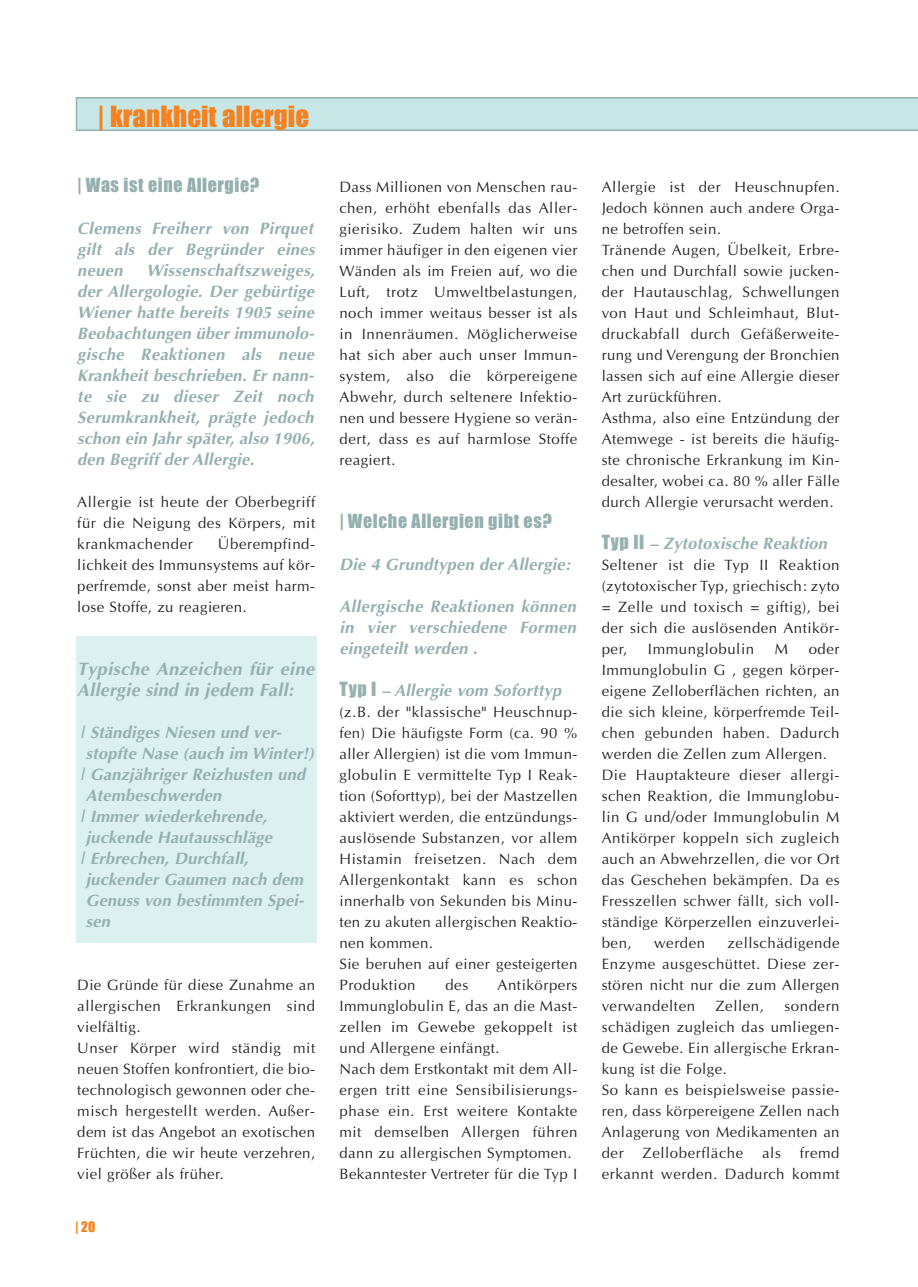
<style>
.page{position:relative;width:918px;height:1287px;background:#fff}
.page>*{position:absolute;margin:0;border:0;box-sizing:border-box;transform-origin:0 0}
.t1{font:27px "Impact";color:#f5821f}
.t2{font:italic 700 18px/21px "Optima";letter-spacing:.02em;color:#96b0b0}
.t3{font:18px "Impact";letter-spacing:.03em;color:#96b0b0}
.t4{font:italic 700 16.5px/21px "Optima";letter-spacing:.01em;color:#96b0b0;text-align:justify}
.t5{font:15px/21px "Optima";letter-spacing:.03em;color:#231f20}
.t6{font:13.5px "Impact";color:#f5821f}
.s1{font-family:"Impact";font-weight:400;font-style:normal;font-size:18px}
</style>
<div class="page">
<div style="left:76px;top:636px;width:241px;height:307px;background:#dcf0ef"></div>
<svg style="left:76px;top:97px;width:842px;height:34px;background:#c1e2e0"></svg>
<h1 class="t1" style="left:98px;top:108px;width:213px">| krankheit allergie</h1>
<p class="t3" style="left:77px;top:179px;width:183px">| Was ist eine Allergie?</p>
<p class="t4" style="left:77px;top:220px;width:239px">Clemens Freiherr von Pirquet gilt als der Begründer eines neuen</p>
<p class="t4" style="left:77px;top:262px;width:239px;text-indent:69px">Wissenschaftszweiges, der Allergologie. Der gebürtige Wiener hatte bereits 1905 seine Beobachtungen über immunolo&shy;gische Reaktionen als neue Krankheit beschrieben. Er nann&shy;te sie zu dieser Zeit noch Serumkrankheit, prägte jedoch schon ein Jahr später, also 1906, den Begriff der Allergie.</p>
<p class="t5" style="left:77px;top:493px;width:239px;text-align:justify">Allergie ist heute der Oberbegriff für die Neigung des Körpers, mit krankmachender</p>
<p class="t5" style="left:77px;top:535px;width:239px;text-align:justify;text-indent:141px">Überempfind&shy;lichkeit des Immunsystems auf kör&shy;perfremde, sonst aber meist harm&shy;lose Stoffe, zu reagieren.</p>
<p class="t2" style="left:77px;top:660px;width:238px">Typische Anzeichen für eine<br>Allergie sind in jedem Fall:</p>
<p class="t4" style="left:77px;top:724px;width:206px">| Ständiges Niesen und ver-</p>
<p class="t4" style="left:86px;top:745px;width:230px">stopfte Nase (auch im Winter!)</p>
<p class="t4" style="left:77px;top:766px;width:230px">| Ganzjähriger Reizhusten und</p>
<p class="t4" style="left:86px;top:787px;width:137px">Atembeschwerden</p>
<p class="t4" style="left:77px;top:808px;width:191px">| Immer wiederkehrende,</p>
<p class="t4" style="left:86px;top:829px;width:188px">juckende Hautausschläge</p>
<p class="t4" style="left:77px;top:850px;width:173px">| Erbrechen, Durchfall,</p>
<p class="t4" style="left:86px;top:871px;width:219px">juckender Gaumen nach dem</p>
<p class="t4" style="left:86px;top:891px;width:220px">Genuss von bestimmten Spei-</p>
<p class="t4" style="left:86px;top:912px;width:26px">sen</p>
<p class="t5" style="left:77px;top:976px;width:239px">Die Gründe für diese Zunahme an allergischen Erkrankungen sind vielfältig.<br>Unser Körper wird ständig mit neuen Stoffen konfrontiert, die bio&shy;technologisch gewonnen oder che&shy;misch hergestellt werden. Außer&shy;dem ist das Angebot an exotischen<br>Früchten, die wir heute verzehren, viel größer als früher.</p>
<p class="t6" style="left:75px;top:1223px;width:22px">| 20</p>
<p class="t5" style="left:339px;top:178px;width:239px;text-align:justify">Dass Millionen von Menschen rau&shy;chen, erhöht ebenfalls das Aller&shy;gierisiko. Zudem halten wir uns immer häufiger in den eigenen vier Wänden als im Freien auf, wo die Luft, trotz Umweltbelastungen, noch immer weitaus besser ist als in Innenräumen. Möglicherweise hat sich aber auch unser Immun&shy;system, also die körpereigene Abwehr, durch seltenere Infektio&shy;nen und bessere Hygiene so verän&shy;dert, dass es auf harmlose Stoffe reagiert.</p>
<p class="t3" style="left:339px;top:515px;width:214px">| Welche Allergien gibt es?</p>
<p class="t4" style="left:339px;top:556px;width:232px">Die 4 Grundtypen der Allergie:</p>
<p class="t4" style="left:339px;top:598px;width:238px">Allergische Reaktionen können in vier verschiedene Formen eingeteilt werden .</p>
<p class="t4" style="left:339px;top:682px;width:223px"><span class="s1">Typ I</span> – Allergie vom Soforttyp</p>
<p class="t5" style="left:339px;top:703px;width:239px">(z.B. der "klassische" Heuschnup&shy;fen) Die häufigste Form (ca. 90 % aller Allergien) ist die vom Immun&shy;globulin E vermittelte Typ I Reak&shy;tion (Soforttyp), bei der Mastzellen aktiviert werden, die entzündungs&shy;auslösende Substanzen, vor allem<br>Histamin freisetzen. Nach dem<br>Allergenkontakt kann es schon innerhalb von Sekunden bis Minu&shy;ten zu akuten allergischen Reaktio&shy;nen kommen.<br>Sie beruhen auf einer gesteigerten<br>Produktion</p>
<p class="t5" style="left:339px;top:976px;width:239px;text-indent:158px">Antikörpers<br>Immunglobulin E, das an die Mast&shy;zellen im Gewebe gekoppelt ist und Allergene einfängt.<br>Nach dem Erstkontakt mit dem All&shy;ergen tritt eine Sensibilisierungs&shy;phase ein. Erst weitere Kontakte mit demselben Allergen führen dann zu allergischen Symptomen.<br>Bekanntester Vertreter für die Typ I</p>
<p class="t5" style="left:445px;top:976px;width:24px">des</p>
<p class="t5" style="left:602px;top:178px;width:239px">Allergie ist der Heuschnupfen.<br>Jedoch können auch andere Orga&shy;ne betroffen sein.<br>Tränende Augen, Übelkeit, Erbre&shy;chen und Durchfall sowie jucken&shy;der Hautauschlag, Schwellungen von Haut und Schleimhaut, Blut&shy;druckabfall durch Gefäßerweite&shy;rung und Verengung der Bronchien lassen sich auf eine Allergie dieser<br>Art zurückführen.<br>Asthma, also eine Entzündung der<br>Atemwege - ist bereits die häufig&shy;ste chronische Erkrankung im Kin&shy;desalter, wobei ca. 80 % aller Fälle durch Allergie verursacht werden.</p>
<p class="t4" style="left:602px;top:535px;width:227px"><span class="s1">Typ II</span> – Zytotoxische Reaktion</p>
<p class="t5" style="left:602px;top:556px;width:239px;text-align:justify">Seltener ist die Typ II Reaktion (zytotoxischer Typ, griechisch: zyto = Zelle und toxisch = giftig), bei der sich die auslösenden Antikör&shy;per,</p>
<p class="t5" style="left:602px;top:640px;width:239px;text-indent:207px">oder<br>Immunglobulin G , gegen körper&shy;eigene Zelloberflächen richten, an die sich kleine, körperfremde Teil&shy;chen gebunden haben. Dadurch werden die Zellen zum Allergen.<br>Die Hauptakteure dieser allergi&shy;schen Reaktion, die Immunglobu&shy;lin G und/oder Immunglobulin M<br>Antikörper koppeln sich zugleich auch an Abwehrzellen, die vor Ort das Geschehen bekämpfen. Da es<br>Fresszellen schwer fällt, sich voll&shy;ständige Körperzellen einzuverlei&shy;ben,</p>
<p class="t5" style="left:648px;top:640px;width:108px">Immunglobulin</p>
<p class="t5" style="left:775px;top:640px;width:15px">M</p>
<p class="t5" style="left:602px;top:934px;width:239px;text-align:justify;text-indent:126px">zellschädigende Enzyme ausgeschüttet. Diese zer&shy;stören nicht nur die zum Allergen verwandelten</p>
<p class="t5" style="left:654px;top:934px;width:53px">werden</p>
<p class="t5" style="left:602px;top:997px;width:239px;text-indent:183px">sondern schädigen zugleich das umliegen&shy;de Gewebe. Ein allergische Erkran&shy;kung ist die Folge.<br>So kann es beispielsweise passie&shy;ren, dass körpereigene Zellen nach<br>Anlagerung von Medikamenten an der</p>
<p class="t5" style="left:716px;top:997px;width:50px">Zellen,</p>
<p class="t5" style="left:602px;top:1144px;width:239px;text-align:right">fremd<br>erkannt werden. Dadurch kommt</p>
<p class="t5" style="left:643px;top:1144px;width:102px">Zelloberfläche</p>
<p class="t5" style="left:762px;top:1144px;width:20px">als</p>
</div>
